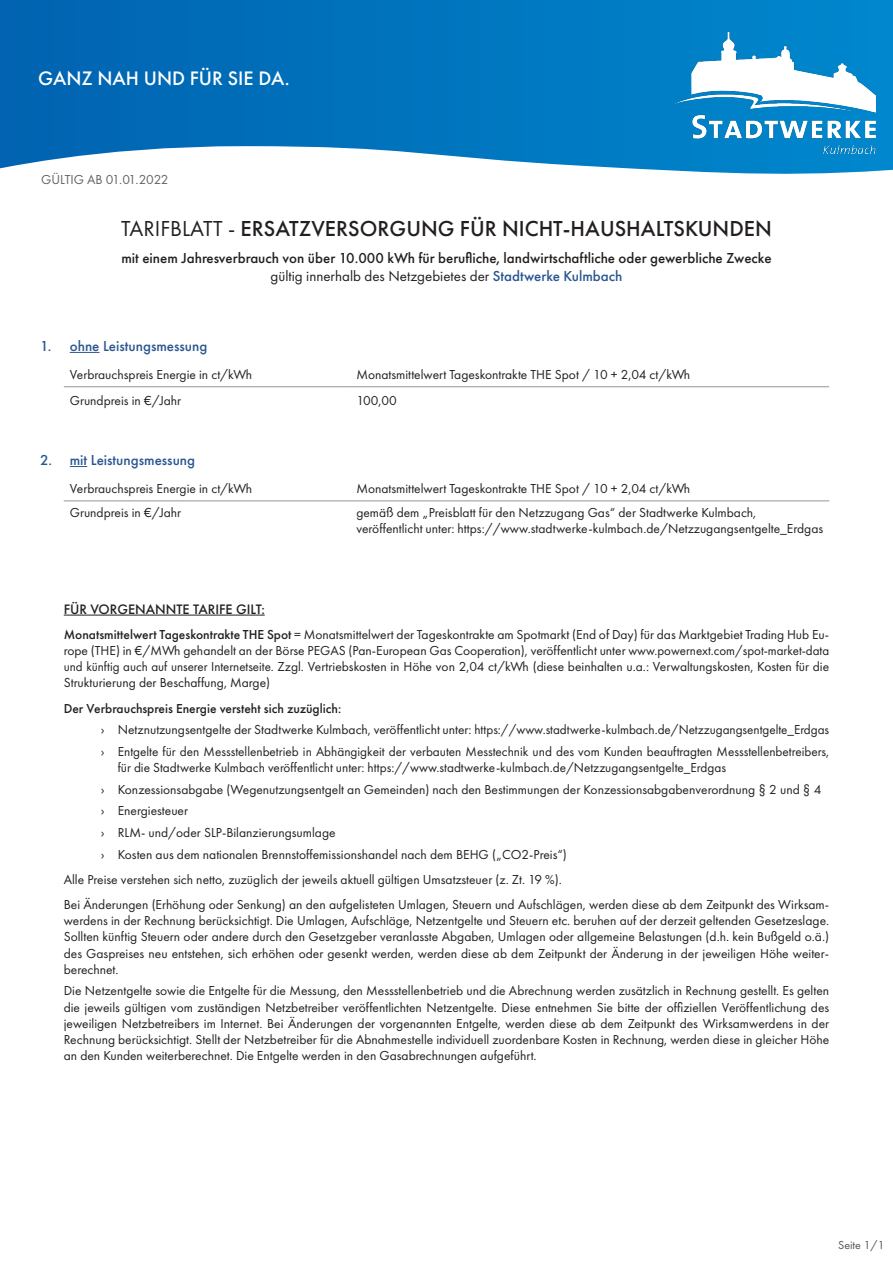
<style>
.page{position:relative;width:893px;height:1263px;background:#fff}
.page>*{position:absolute;margin:0;border:0;box-sizing:border-box;transform-origin:0 0}
.t1{font:500 22.5px "Futura PT";color:#231f20}
.t2{font:500 20.25px "Futura PT";color:#fff}
.t3{font:500 15px "Futura PT";color:#231f20}
.t4{font:15px "Futura PT";color:#231f20}
.t5{font:500 15px "Futura PT";color:#2a5691}
.t6{font:500 14.25px "Futura PT";color:#231f20}
.t7{font:13.5px/16.2px "Futura PT";color:#231f20}
.t8{font:13.5px/16.2px "Futura PT";color:#231f20;scale:.96 1}
.t9{font:500 13.5px "Futura PT";color:#231f20}
.t10{font:13.5px "Futura PT";color:#636366}
.t11{font:12px "Futura PT";color:#545454}
.s1{font-weight:400}
.s2{font-weight:500;color:#2a5691}
.s3{font-weight:500}
</style>
<div class="page">
<svg style="left:0;top:0;width:893px;height:174px;background:#1980c3"></svg>
<img style="left:675px;top:32px;width:200px;height:122px">
<hr style="left:350px;top:386px;width:479px;height:1px;background:#939598">
<hr style="left:64px;top:386px;width:286px;height:1px;background:#939598">
<hr style="left:70px;top:352px;width:30px;height:1px;background:#2a5691">
<hr style="left:350px;top:501px;width:479px;height:1px;background:#939598">
<hr style="left:64px;top:501px;width:286px;height:1px;background:#939598">
<svg style="left:70px;top:466px;width:17px;height:1px"></svg>
<hr style="left:64px;top:615px;width:201px;height:1px;background:#231f20">
<p class="t2" style="left:38px;top:66px;width:253px">GANZ NAH UND FÜR SIE DA.</p>
<p class="t10" style="left:41px;top:171px;width:129px">GÜLTIG AB 01.01.2022</p>
<p class="t1" style="left:121px;top:215px;width:652px"><span class="s1">TARIFBLATT -</span> ERSATZVERSORGUNG FÜR NICHT-HAUSHALTSKUNDEN</p>
<p class="t3" style="left:121px;top:249px;width:652px">mit einem Jahresverbrauch von über 10.000 kWh für berufliche, landwirtschaftliche oder gewerbliche Zwecke</p>
<p class="t4" style="left:270px;top:267px;width:353px">gültig innerhalb des Netzgebietes der <span class="s2">Stadtwerke Kulmbach</span></p>
<p class="t5" style="left:40px;top:337px;width:13px">1.</p>
<p class="t5" style="left:70px;top:337px;width:139px">ohne Leistungsmessung</p>
<p class="t7" style="left:70px;top:366px;width:184px">Verbrauchspreis Energie in ct/kWh</p>
<p class="t7" style="left:356px;top:366px;width:335px">Monatsmittelwert Tageskontrakte THE Spot / 10 + 2,04 ct/kWh</p>
<p class="t7" style="left:70px;top:392px;width:113px">Grundpreis in €/Jahr</p>
<p class="t7" style="left:356px;top:392px;width:42px">100,00</p>
<p class="t5" style="left:40px;top:451px;width:14px">2.</p>
<p class="t5" style="left:70px;top:451px;width:127px">mit Leistungsmessung</p>
<p class="t7" style="left:70px;top:481px;width:184px">Verbrauchspreis Energie in ct/kWh</p>
<p class="t7" style="left:356px;top:481px;width:335px">Monatsmittelwert Tageskontrakte THE Spot / 10 + 2,04 ct/kWh</p>
<p class="t7" style="left:70px;top:504px;width:113px">Grundpreis in €/Jahr</p>
<p class="t7" style="left:356px;top:504px;width:401px">gemäß dem „Preisblatt für den Netzzugang Gas“ der Stadtwerke Kulmbach,</p>
<p class="t7" style="left:356px;top:521px;width:468px">veröffentlicht unter: https://www.stadtwerke-kulmbach.de/Netzzugangsentgelte_Erdgas</p>
<p class="t6" style="left:64px;top:600px;width:202px">FÜR VORGENANNTE TARIFE GILT:</p>
<p class="t7" style="left:64px;top:626px;width:767px"><span class="s3">Monatsmittelwert Tageskontrakte THE Spot</span> = Monatsmittelwert der Tageskontrakte am Spotmarkt (End of Day) für das Marktgebiet Trading Hub Eu&shy;rope (THE) in €/MWh gehandelt an der Börse PEGAS (Pan-European Gas Cooperation), veröffentlicht unter www.powernext.com/spot-market-data</p>
<p class="t8" style="left:64px;top:659px;width:799px">und künftig auch auf unserer Internetseite. Zzgl. Vertriebskosten in Höhe von 2,04 ct/kWh (diese beinhalten u.a.: Verwaltungskosten, Kosten für die<br>Strukturierung der Beschaffung, Marge)</p>
<p class="t9" style="left:64px;top:700px;width:279px">Der Verbrauchspreis Energie versteht sich zuzüglich:</p>
<p class="t7" style="left:101px;top:722px;width:730px">› Netznutzungsentgelte der Stadtwerke Kulmbach, veröffentlicht unter: https://www.stadtwerke-kulmbach.de/Netzzugangsentgelte_Erdgas</p>
<p class="t7" style="left:118px;top:743px;width:713px;text-indent:-17px">› Entgelte für den Messstellenbetrieb in Abhängigkeit der verbauten Messtechnik und des vom Kunden beauftragten Messstellenbetreibers, für die Stadtwerke Kulmbach veröffentlicht unter: https://www.stadtwerke-kulmbach.de/Netzzugangsentgelte_Erdgas</p>
<p class="t7" style="left:101px;top:781px;width:722px">› Konzessionsabgabe (Wegenutzungsentgelt an Gemeinden) nach den Bestimmungen der Konzessionsabgabenverordnung § 2 und § 4</p>
<p class="t7" style="left:101px;top:803px;width:89px">› Energiesteuer</p>
<p class="t7" style="left:101px;top:824px;width:236px">› RLM- und/oder SLP-Bilanzierungsumlage</p>
<p class="t7" style="left:101px;top:846px;width:468px">› Kosten aus dem nationalen Brennstoffemissionshandel nach dem BEHG („CO2-Preis“)</p>
<p class="t7" style="left:64px;top:871px;width:500px">Alle Preise verstehen sich netto, zuzüglich der jeweils aktuell gültigen Umsatzsteuer (z. Zt. 19 %).</p>
<p class="t7" style="left:64px;top:896px;width:767px;text-align:justify">Bei Änderungen (Erhöhung oder Senkung) an den aufgelisteten Umlagen, Steuern und Aufschlägen, werden diese ab dem Zeitpunkt des Wirksam&shy;werdens in der Rechnung berücksichtigt. Die Umlagen, Aufschläge, Netzentgelte und Steuern etc. beruhen auf der derzeit geltenden Gesetzeslage.<br>Sollten künftig Steuern oder andere durch den Gesetzgeber veranlasste Abgaben, Umlagen oder allgemeine Belastungen (d.h. kein Bußgeld o.ä.) des Gaspreises neu entstehen, sich erhöhen oder gesenkt werden, werden diese ab dem Zeitpunkt der Änderung in der jeweiligen Höhe weiter&shy;berechnet.</p>
<p class="t7" style="left:64px;top:983px;width:767px;text-align:justify">Die Netzentgelte sowie die Entgelte für die Messung, den Messstellenbetrieb und die Abrechnung werden zusätzlich in Rechnung gestellt. Es gelten die jeweils gültigen vom zuständigen Netzbetreiber veröffentlichten Netzentgelte. Diese entnehmen Sie bitte der offiziellen Veröffentlichung des jeweiligen Netzbetreibers im Internet. Bei Änderungen der vorgenannten Entgelte, werden diese ab dem Zeitpunkt des Wirksamwerdens in der Rechnung berücksichtigt. Stellt der Netzbetreiber für die Abnahmestelle individuell zuordenbare Kosten in Rechnung, werden diese in gleicher Höhe an den Kunden weiterberechnet. Die Entgelte werden in den Gasabrechnungen aufgeführt.</p>
<p class="t11" style="left:838px;top:1237px;width:48px">Seite 1/1</p>
</div>
